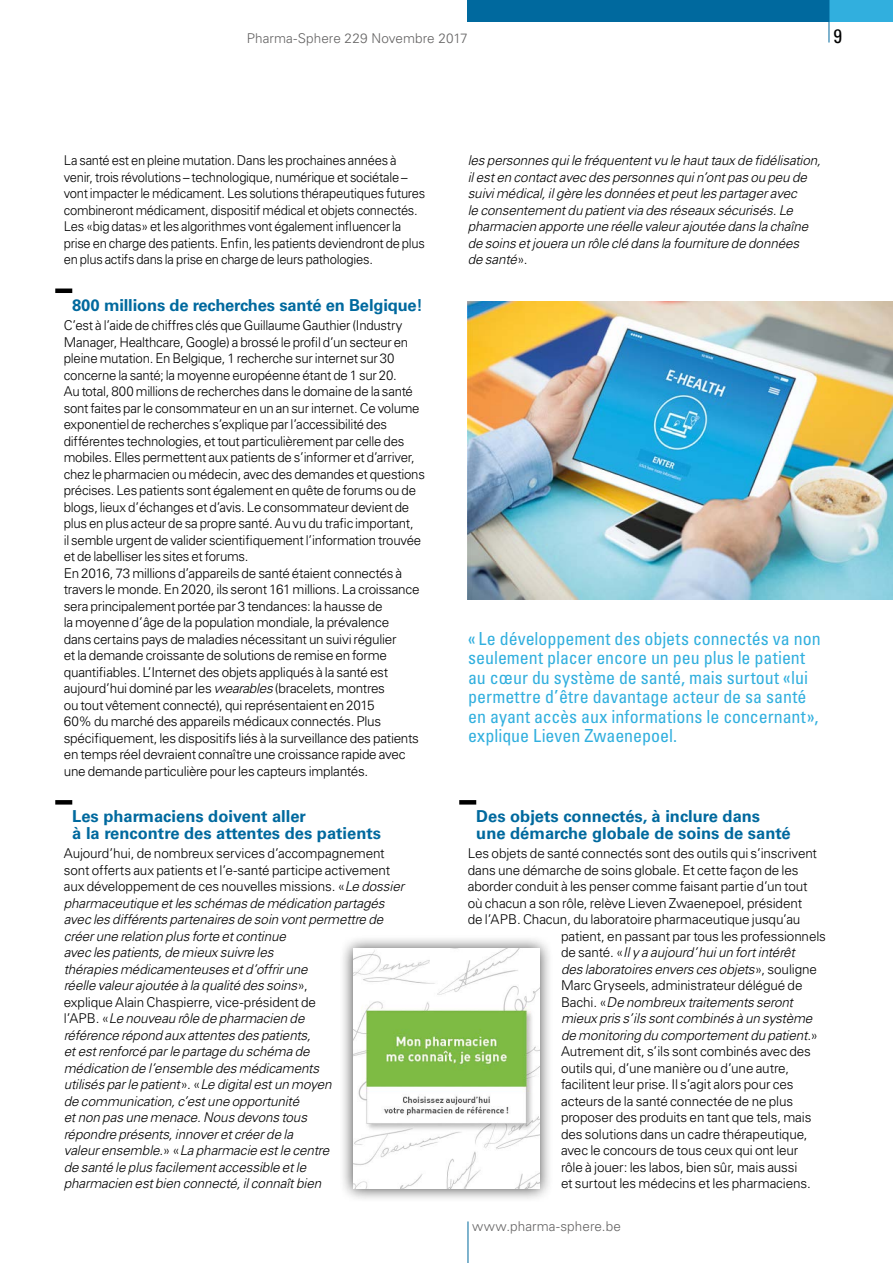
<style>
.page{position:relative;width:893px;height:1263px;background:#fff}
.page>*{position:absolute;margin:0;border:0;box-sizing:border-box;transform-origin:0 0}
.t1{font:condensed 19.5px "Univers LT Std";color:#000}
.t2{font:condensed 18px/19.5px "Univers LT Std";color:#31afde}
.t3{font:700 16.5px/16.5px "Univers LT Std";color:#00699e}
.t4{font:300 13.5px/16.5px "Univers LT Std";letter-spacing:-.02em;color:#000}
.t5{font:italic 300 13.5px/16.5px "Univers LT Std";letter-spacing:-.01em;color:#000}
.t6{font:300 13.5px/16.5px "Univers LT Std";letter-spacing:-.02em;color:#000;scale:.96 1}
.t7{font:300 13.5px "Univers LT Std";letter-spacing:.005em;color:#646363}
.s1{font-style:italic}
.s2{font-style:normal}
</style>
<div class="page">
<div style="left:829px;top:0;width:64px;height:21px;background:#31afde"></div>
<div style="left:468px;top:0;width:361px;height:21px;background:#00699e"></div>
<hr style="left:829px;top:0;width:1px;height:43px;background:#00699e">
<hr style="left:468px;top:1221px;width:1px;height:42px;background:#00699e">
<div style="left:55px;top:288px;width:115px;height:5px;background:#000"></div>
<div style="left:72px;top:286px;width:351px;height:11px;background:#fff"></div>
<svg style="left:55px;top:800px;width:17px;height:4px"></svg>
<svg style="left:459px;top:800px;width:17px;height:4px"></svg>
<div style="left:339px;top:934px;width:215px;height:269px;background:#000;opacity:.75"></div>
<img style="left:353px;top:949px;width:187px;height:239px">
<img style="left:468px;top:302px;width:425px;height:297px">
<p class="t7" style="left:247px;top:30px;width:223px">Pharma-Sphere 229 Novembre 2017</p>
<h1 class="t1" style="left:833px;top:23px;width:10px">9</h1>
<p class="t6" style="left:64px;top:152px;width:378px">La santé est en pleine mutation. Dans les prochaines années à venir, trois révolutions – technologique, numérique et sociétale – vont impacter le médicament. Les solutions thérapeutiques futures combineront médicament, dispositif médical et objets connectés.<br>Les «big datas» et les algorithmes vont également influencer la prise en charge des patients. Enfin, les patients deviendront de plus en plus actifs dans la prise en charge de leurs pathologies.</p>
<p class="t3" style="left:72px;top:297px;width:352px">800 millions de recherches santé en Belgique!</p>
<p class="t4" style="left:64px;top:317px;width:363px">C’est à l’aide de chiffres clés que Guillaume Gauthier (Industry Manager, Healthcare, Google) a brossé le profil d’un secteur en pleine mutation. En Belgique, 1 recherche sur internet sur 30 concerne la santé; la moyenne européenne étant de 1 sur 20.<br>Au total, 800 millions de recherches dans le domaine de la santé sont faites par le consommateur en un an sur internet. Ce volume exponentiel de recherches s’explique par l’accessibilité des différentes technologies, et tout particulièrement par celle des mobiles. Elles permettent aux patients de s’informer et d’arriver, chez le pharmacien ou médecin, avec des demandes et questions précises. Les patients sont également en quête de forums ou de blogs, lieux d’échanges et d’avis. Le consommateur devient de plus en plus acteur de sa propre santé. Au vu du trafic important,<br>il semble urgent de valider scientifiquement l’information trouvée et de labelliser les sites et forums.<br>En 2016, 73 millions d’appareils de santé étaient connectés à travers le monde. En 2020, ils seront 161 millions. La croissance sera principalement portée par 3 tendances: la hausse de<br>la moyenne d’âge de la population mondiale, la prévalence<br>dans certains pays de maladies nécessitant un suivi régulier<br>et la demande croissante de solutions de remise en forme quantifiables. L’Internet des objets appliqués à la santé est aujourd’hui dominé par les <span class="s1">wearables</span> (bracelets, montres<br>ou tout vêtement connecté), qui représentaient en 2015<br>60% du marché des appareils médicaux connectés. Plus spécifiquement, les dispositifs liés à la surveillance des patients en temps réel devraient connaître une croissance rapide avec une demande particulière pour les capteurs implantés.</p>
<p class="t3" style="left:72px;top:808px;width:310px">Les pharmaciens doivent aller<br>à la rencontre des attentes des patients</p>
<p class="t5" style="left:64px;top:845px;width:342px"><span class="s2">Aujourd’hui, de nombreux services d’accompagnement sont offerts aux patients et l’e-santé participe activement aux développement de ces nouvelles missions. «</span>Le dossier pharmaceutique et les schémas de médication partagés avec les différents partenaires de soin vont permettre de créer une relation plus forte et continue<br>avec les patients, de mieux suivre les<br>thérapies médicamenteuses et d’offrir une<br>réelle valeur ajoutée à la qualité des soins<span class="s2">»,<br>explique Alain Chaspierre, vice-président de<br>l’APB. «</span>Le nouveau rôle de pharmacien de<br>référence répond aux attentes des patients,<br>et est renforcé par le partage du schéma de<br>médication de l’ensemble des médicaments<br>utilisés par le patient<span class="s2">». «</span>Le digital est un moyen<br>de communication, c’est une opportunité<br>et non pas une menace. Nous devons tous<br>répondre présents, innover et créer de la<br>valeur ensemble<span class="s2">.» «</span>La pharmacie est le centre<br>de santé le plus facilement accessible et le<br>pharmacien est bien connecté, il connaît bien</p>
<p class="t5" style="left:468px;top:152px;width:355px">les personnes qui le fréquentent vu le haut taux de fidélisation, il est en contact avec des personnes qui n’ont pas ou peu de suivi médical, il gère les données et peut les partager avec<br>le consentement du patient via des réseaux sécurisés. Le pharmacien apporte une réelle valeur ajoutée dans la chaîne de soins et jouera un rôle clé dans la fourniture de données<br>de santé<span class="s2">».</span></p>
<p class="t2" style="left:468px;top:628px;width:354px">« Le développement des objets connectés va non seulement placer encore un peu plus le patient au cœur du système de santé, mais surtout «lui permettre d’être davantage acteur de sa santé en ayant accès aux informations le concernant», explique Lieven Zwaenepoel.</p>
<p class="t3" style="left:476px;top:808px;width:316px">Des objets connectés, à inclure dans une démarche globale de soins de santé</p>
<p class="t4" style="left:468px;top:845px;width:351px">Les objets de santé connectés sont des outils qui s’inscrivent</p>
<p class="t4" style="left:468px;top:862px;width:332px">dans une démarche de soins globale. Et cette façon de les</p>
<p class="t4" style="left:468px;top:878px;width:341px">aborder conduit à les penser comme faisant partie d’un tout</p>
<p class="t4" style="left:468px;top:895px;width:336px">où chacun a son rôle, relève Lieven Zwaenepoel, président</p>
<p class="t4" style="left:468px;top:911px;width:334px">de l’APB. Chacun, du laboratoire pharmaceutique jusqu’au</p>
<p class="t4" style="left:561px;top:928px;width:266px">patient, en passant par tous les professionnels</p>
<p class="t5" style="left:561px;top:944px;width:235px"><span class="s2">de santé. «</span>Il y a aujourd’hui un fort intérêt</p>
<p class="t5" style="left:561px;top:961px;width:257px">des laboratoires envers ces objets<span class="s2">», souligne</span></p>
<p class="t4" style="left:561px;top:977px;width:243px">Marc Gryseels, administrateur délégué de</p>
<p class="t5" style="left:561px;top:994px;width:234px"><span class="s2">Bachi. «</span>De nombreux traitements seront</p>
<p class="t5" style="left:561px;top:1010px;width:253px">mieux pris s’ils sont combinés à un système</p>
<p class="t5" style="left:561px;top:1027px;width:259px">de monitoring du comportement du patient<span class="s2">.»</span></p>
<p class="t4" style="left:561px;top:1043px;width:251px">Autrement dit, s’ils sont combinés avec des</p>
<p class="t4" style="left:561px;top:1060px;width:230px">outils qui, d’une manière ou d’une autre,</p>
<p class="t4" style="left:561px;top:1076px;width:234px">facilitent leur prise. Il s’agit alors pour ces</p>
<p class="t4" style="left:561px;top:1093px;width:234px">acteurs de la santé connectée de ne plus</p>
<p class="t4" style="left:561px;top:1109px;width:252px">proposer des produits en tant que tels, mais</p>
<p class="t4" style="left:561px;top:1126px;width:248px">des solutions dans un cadre thérapeutique,</p>
<p class="t4" style="left:561px;top:1142px;width:239px">avec le concours de tous ceux qui ont leur</p>
<p class="t4" style="left:561px;top:1159px;width:238px">rôle à jouer: les labos, bien sûr, mais aussi</p>
<p class="t4" style="left:561px;top:1175px;width:251px">et surtout les médecins et les pharmaciens.</p>
<p class="t7" style="left:472px;top:1218px;width:150px">www.pharma-sphere.be</p>
</div>
